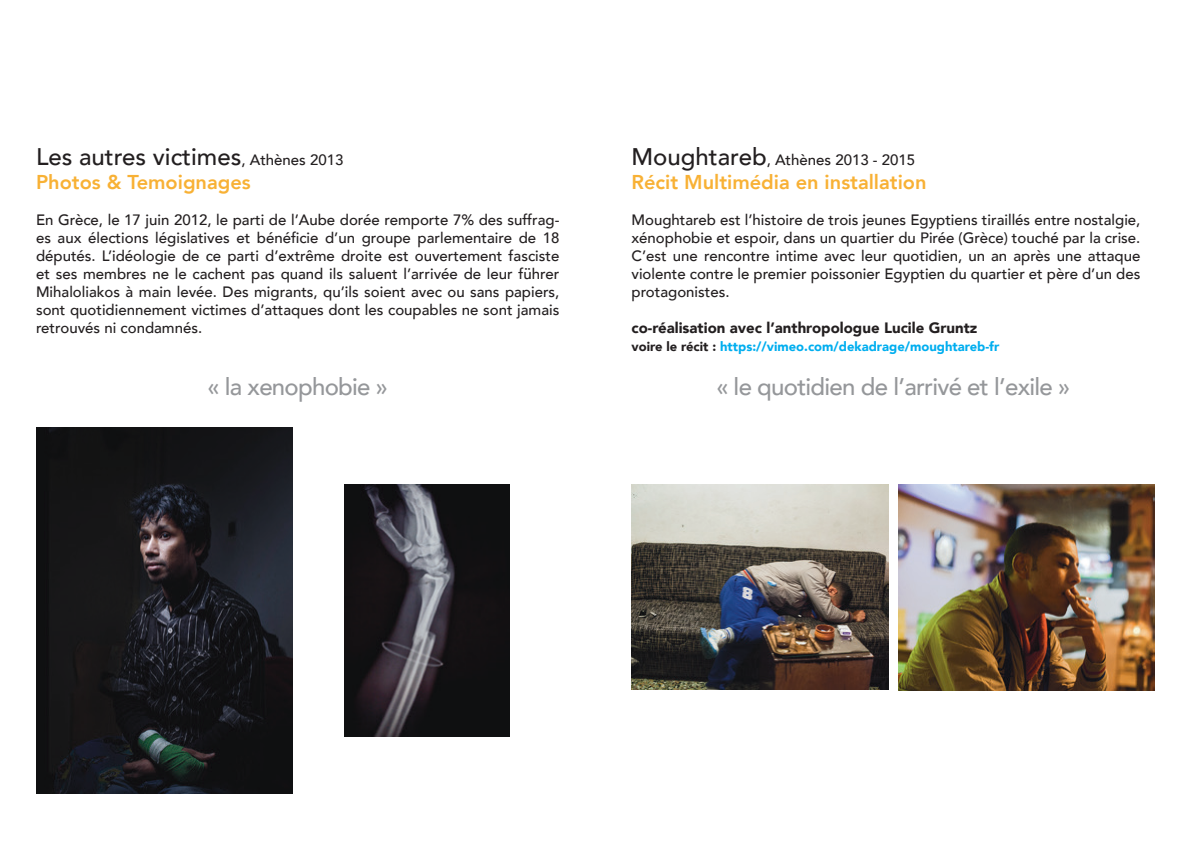
<style>
.page{position:relative;width:1191px;height:842px;background:#fff}
.page>*{position:absolute;margin:0;border:0;box-sizing:border-box;transform-origin:0 0}
.t1{font:500 24px "Avenir";letter-spacing:-.03em;color:#95979a}
.t2{font:500 24px "Avenir";color:#231f20}
.t3{font:800 20px "Avenir";color:#f8b135}
.t4{font:500 15px/18px "Avenir";color:#231f20;text-align:justify}
.t5{font:900 15px "Avenir";color:#231f20}
.t6{font:900 13px "Avenir";color:#00aeef}
.s1{font-size:15px}
.s2{font-size:24px}
.s3{color:#231f20}
</style>
<div class="page">
<img style="left:36px;top:427px;width:257px;height:366px">
<img style="left:631px;top:484px;width:257px;height:206px">
<img style="left:344px;top:484px;width:166px;height:252px">
<img style="left:898px;top:485px;width:257px;height:205px">
<h1 class="t2" style="left:36px;top:136px;width:309px">Les autres victimes<span class="s1">, Athènes 2013</span></h1>
<h2 class="t3" style="left:36px;top:167px;width:216px">Photos &amp; Temoignages</h2>
<p class="t4" style="left:36px;top:210px;width:525px">En Grèce, le 17 juin 2012, le parti de l’Aube dorée remporte 7% des suffrag&shy;es aux élections législatives et bénéficie d’un groupe parlementaire de 18 députés. L’idéologie de ce parti d’extrême droite est ouvertement fasciste et ses membres ne le cachent pas quand ils saluent l’arrivée de leur führer Mihaloliakos à main levée. Des migrants, qu’ils soient avec ou sans papiers, sont quotidiennement victimes d’attaques dont les coupables ne sont jamais retrouvés ni condamnés.</p>
<p class="t4" style="left:631px;top:150px;width:285px"><span class="s2">Moughtareb</span>, Athènes 2013 - 2015</p>
<h2 class="t3" style="left:631px;top:167px;width:296px">Récit Multimédia en installation</h2>
<p class="t4" style="left:631px;top:210px;width:510px">Moughtareb est l’histoire de trois jeunes Egyptiens tiraillés entre nostalgie, xénophobie et espoir, dans un quartier du Pirée (Grèce) touché par la crise.<br>C’est une rencontre intime avec leur quotidien, un an après une attaque violente contre le premier poissonier Egyptien du quartier et père d’un des protagonistes.</p>
<p class="t5" style="left:631px;top:315px;width:347px">co-réalisation avec l’anthropologue Lucile Gruntz</p>
<p class="t6" style="left:631px;top:336px;width:369px"><span class="s3">voire le récit :</span> https://vimeo.com/dekadrage/moughtareb-fr</p>
<h1 class="t1" style="left:208px;top:366px;width:182px">« la xenophobie »</h1>
<h1 class="t1" style="left:716px;top:366px;width:355px">« le quotidien de l’arrivé et l’exile »</h1>
</div>
